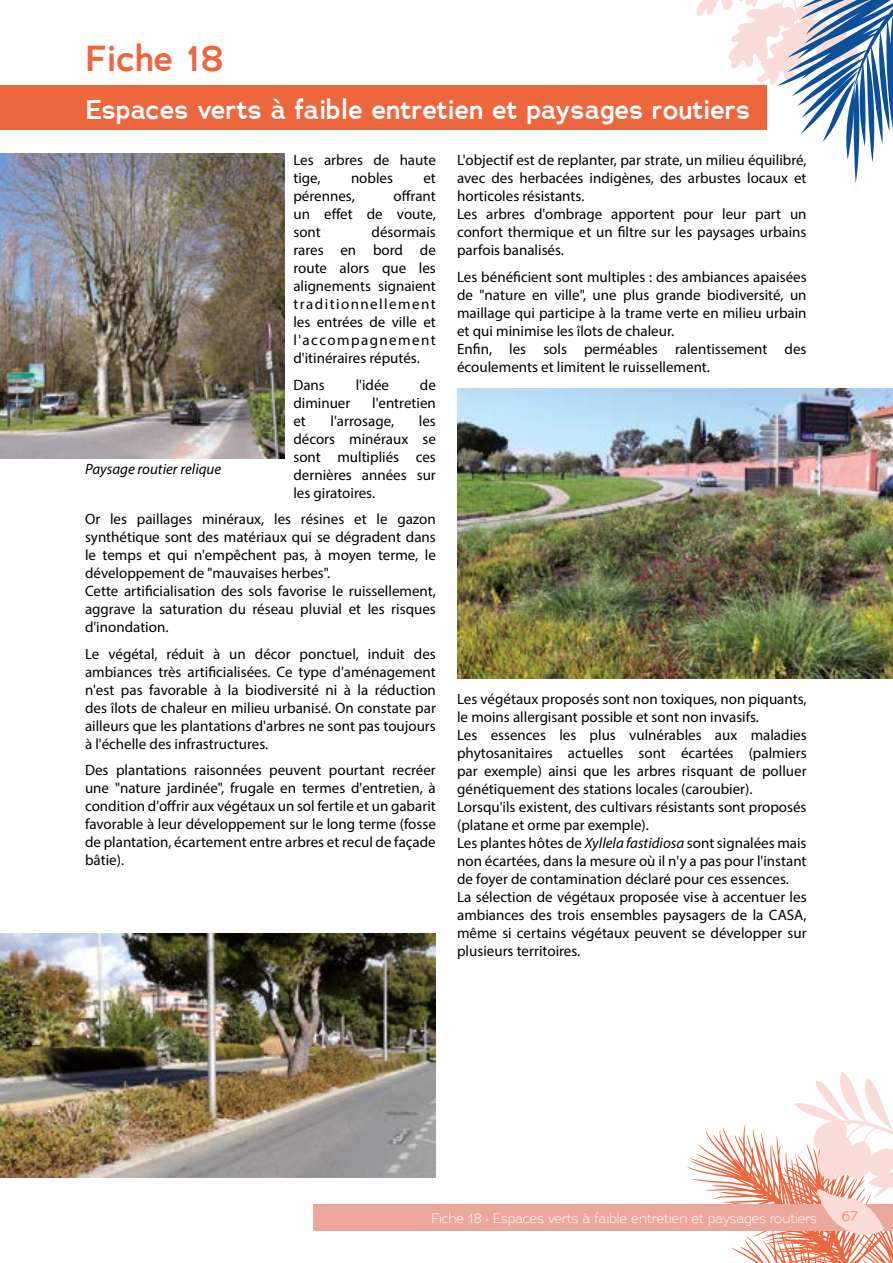
<style>
.page{position:relative;width:893px;height:1263px;background:#fff}
.page>*{position:absolute;margin:0;border:0;box-sizing:border-box;transform-origin:0 0}
.t1{font:600 36px "Adrianna";color:#ec663e}
.t2{font:600 27px "Adrianna";color:#fff}
.t3{font:15px/18px "Myriad Pro";color:#000}
.t4{font:italic 15px "Myriad Pro";color:#000}
.t5{font:300 13.5px "Adrianna";color:#fff}
.t6{font:300 13.5px "Adrianna";color:#ec663e}
.s1{font-style:italic}
</style>
<div class="page">
<div style="left:0;top:85px;width:766px;height:45px;background:#ec663e"></div>
<img style="left:0;top:154px;width:285px;height:305px">
<img style="left:457px;top:388px;width:436px;height:291px">
<svg style="left:696px;top:0;width:197px;height:183px"></svg>
<div style="left:313px;top:1204px;width:580px;height:27px;background:#eba79c"></div>
<svg style="left:687px;top:1072px;width:206px;height:191px"></svg>
<img style="left:0;top:933px;width:436px;height:245px">
<h1 class="t1" style="left:85px;top:36px;width:140px">Fiche 18</h1>
<h2 class="t2" style="left:85px;top:92px;width:667px">Espaces verts à faible entretien et paysages routiers</h2>
<p class="t3" style="left:293px;top:151px;width:144px">Les arbres de haute tige,</p>
<p class="t3" style="left:457px;top:151px;width:351px">L'objectif est de replanter, par strate, un milieu équilibré, avec des herbacées indigènes, des arbustes locaux et horticoles résistants.<br>Les arbres d'ombrage apportent pour leur part un confort thermique et un filtre sur les paysages urbains parfois banalisés.</p>
<p class="t3" style="left:457px;top:267px;width:351px">Les bénéficient sont multiples : des ambiances apaisées de "nature en ville", une plus grande biodiversité, un maillage qui participe à la trame verte en milieu urbain et qui minimise les îlots de chaleur.<br>Enfin, les sols perméables ralentissement des écoulements et limitent le ruissellement.</p>
<p class="t3" style="left:351px;top:169px;width:44px">nobles</p>
<p class="t3" style="left:423px;top:169px;width:14px">et</p>
<p class="t3" style="left:293px;top:187px;width:63px">pérennes,</p>
<p class="t3" style="left:293px;top:187px;width:144px;text-align:justify;text-indent:100px">offrant un effet de voute, sont</p>
<p class="t3" style="left:293px;top:223px;width:144px;text-align:justify;text-indent:78px">désormais rares en bord de route alors que les alignements signaient traditionnellement les entrées de ville et l'accompagnement d'itinéraires réputés.</p>
<p class="t3" style="left:293px;top:375px;width:33px">Dans</p>
<p class="t3" style="left:356px;top:375px;width:35px">l'idée</p>
<p class="t3" style="left:420px;top:375px;width:17px">de</p>
<p class="t3" style="left:293px;top:393px;width:58px">diminuer</p>
<p class="t3" style="left:372px;top:393px;width:65px">l'entretien</p>
<p class="t3" style="left:293px;top:411px;width:14px">et</p>
<p class="t3" style="left:331px;top:411px;width:65px">l'arrosage,</p>
<p class="t3" style="left:293px;top:411px;width:144px;text-align:justify;text-indent:125px">les décors minéraux se sont multipliés ces dernières années sur les giratoires.</p>
<p class="t3" style="left:85px;top:510px;width:352px">Or les paillages minéraux, les résines et le gazon synthétique sont des matériaux qui se dégradent dans le temps et qui n'empêchent pas, à moyen terme, le développement de "mauvaises herbes".<br>Cette artificialisation des sols favorise le ruissellement, aggrave la saturation du réseau pluvial et les risques d'inondation.</p>
<p class="t3" style="left:85px;top:644px;width:352px;text-align:justify">Le végétal, réduit à un décor ponctuel, induit des ambiances très artificialisées. Ce type d'aménagement n'est pas favorable à la biodiversité ni à la réduction des îlots de chaleur en milieu urbanisé. On constate par ailleurs que les plantations d'arbres ne sont pas toujours à l'échelle des infrastructures.</p>
<p class="t3" style="left:85px;top:761px;width:352px;text-align:justify">Des plantations raisonnées peuvent pourtant recréer une "nature jardinée", frugale en termes d'entretien, à condition d'offrir aux végétaux un sol fertile et un gabarit favorable à leur développement sur le long terme (fosse de plantation, écartement entre arbres et recul de façade bâtie).</p>
<p class="t4" style="left:85px;top:460px;width:138px">Paysage routier relique</p>
<p class="t3" style="left:457px;top:690px;width:351px">Les végétaux proposés sont non toxiques, non piquants, le moins allergisant possible et sont non invasifs.<br>Les essences les plus vulnérables aux maladies phytosanitaires actuelles sont écartées (palmiers par exemple) ainsi que les arbres risquant de polluer génétiquement des stations locales (caroubier).<br>Lorsqu'ils existent, des cultivars résistants sont proposés (platane et orme par exemple).<br>Les plantes hôtes de <span class="s1">Xyllela fastidiosa</span> sont signalées mais non écartées, dans la mesure où il n'y a pas pour l'instant de foyer de contamination déclaré pour ces essences.<br>La sélection de végétaux proposée vise à accentuer les ambiances des trois ensembles paysagers de la CASA, même si certains végétaux peuvent se développer sur plusieurs territoires.</p>
<p class="t5" style="left:432px;top:1209px;width:387px">Fiche 18 - Espaces verts à faible entretien et paysages routiers</p>
<p class="t6" style="left:842px;top:1208px;width:17px">67</p>
</div>
